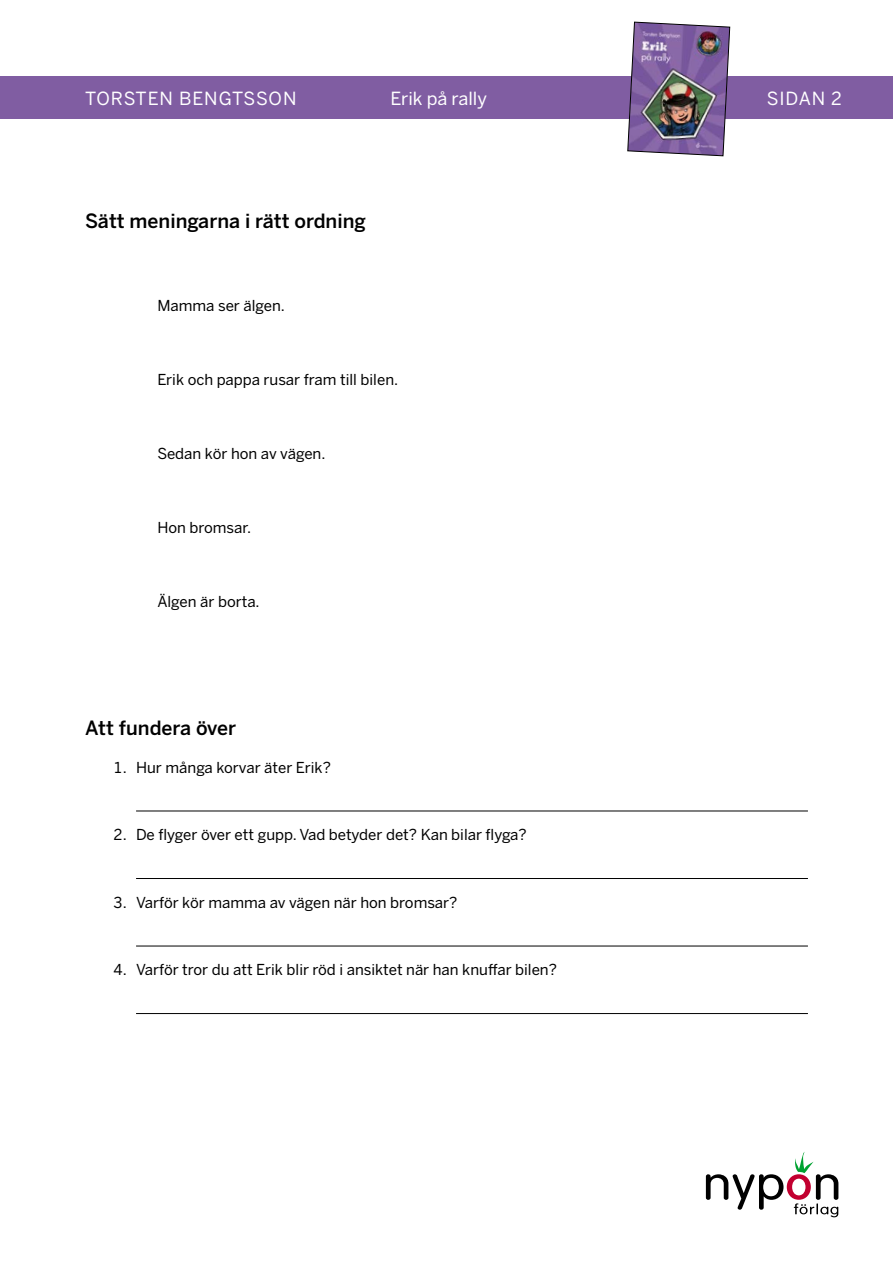
<style>
.page{position:relative;width:893px;height:1263px;background:#fff}
.page>*{position:absolute;margin:0;border:0;box-sizing:border-box;transform-origin:0 0}
.t1{font:500 19.5px "Benton Sans";color:#000}
.t2{font:18px "Benton Sans";letter-spacing:.03em;color:#fff}
.t3{font:18px "Benton Sans";color:#fff}
.t4{font:15px "Benton Sans";color:#000}
</style>
<div class="page">
<svg style="left:706px;top:1152px;width:132px;height:65px"></svg>
<div style="left:0;top:77px;width:893px;height:42px;background:#805da2"></div>
<img style="left:627px;top:21px;width:103px;height:136px">
<hr style="left:136px;top:811px;width:672px;height:1px;background:#000">
<hr style="left:136px;top:878px;width:672px;height:1px;background:#000">
<hr style="left:136px;top:946px;width:672px;height:1px;background:#000">
<hr style="left:136px;top:1013px;width:672px;height:1px;background:#000">
<p class="t2" style="left:85px;top:87px;width:213px">TORSTEN BENGTSSON</p>
<p class="t3" style="left:390px;top:87px;width:98px">Erik på rally</p>
<p class="t2" style="left:767px;top:87px;width:77px">SIDAN 2</p>
<h1 class="t1" style="left:85px;top:209px;width:282px">Sätt meningarna i rätt ordning</h1>
<p class="t4" style="left:157px;top:296px;width:129px">Mamma ser älgen.</p>
<p class="t4" style="left:157px;top:370px;width:242px">Erik och pappa rusar fram till bilen.</p>
<p class="t4" style="left:157px;top:444px;width:170px">Sedan kör hon av vägen.</p>
<p class="t4" style="left:157px;top:519px;width:95px">Hon bromsar.</p>
<p class="t4" style="left:157px;top:593px;width:104px">Älgen är borta.</p>
<h1 class="t1" style="left:85px;top:715px;width:153px">Att fundera över</h1>
<p class="t4" style="left:113px;top:758px;width:219px">1. Hur många korvar äter Erik?</p>
<p class="t4" style="left:113px;top:826px;width:415px">2. De flyger över ett gupp. Vad betyder det? Kan bilar flyga?</p>
<p class="t4" style="left:113px;top:893px;width:346px">3. Varför kör mamma av vägen när hon bromsar?</p>
<p class="t4" style="left:113px;top:961px;width:445px">4. Varför tror du att Erik blir röd i ansiktet när han knuffar bilen?</p>
</div>
